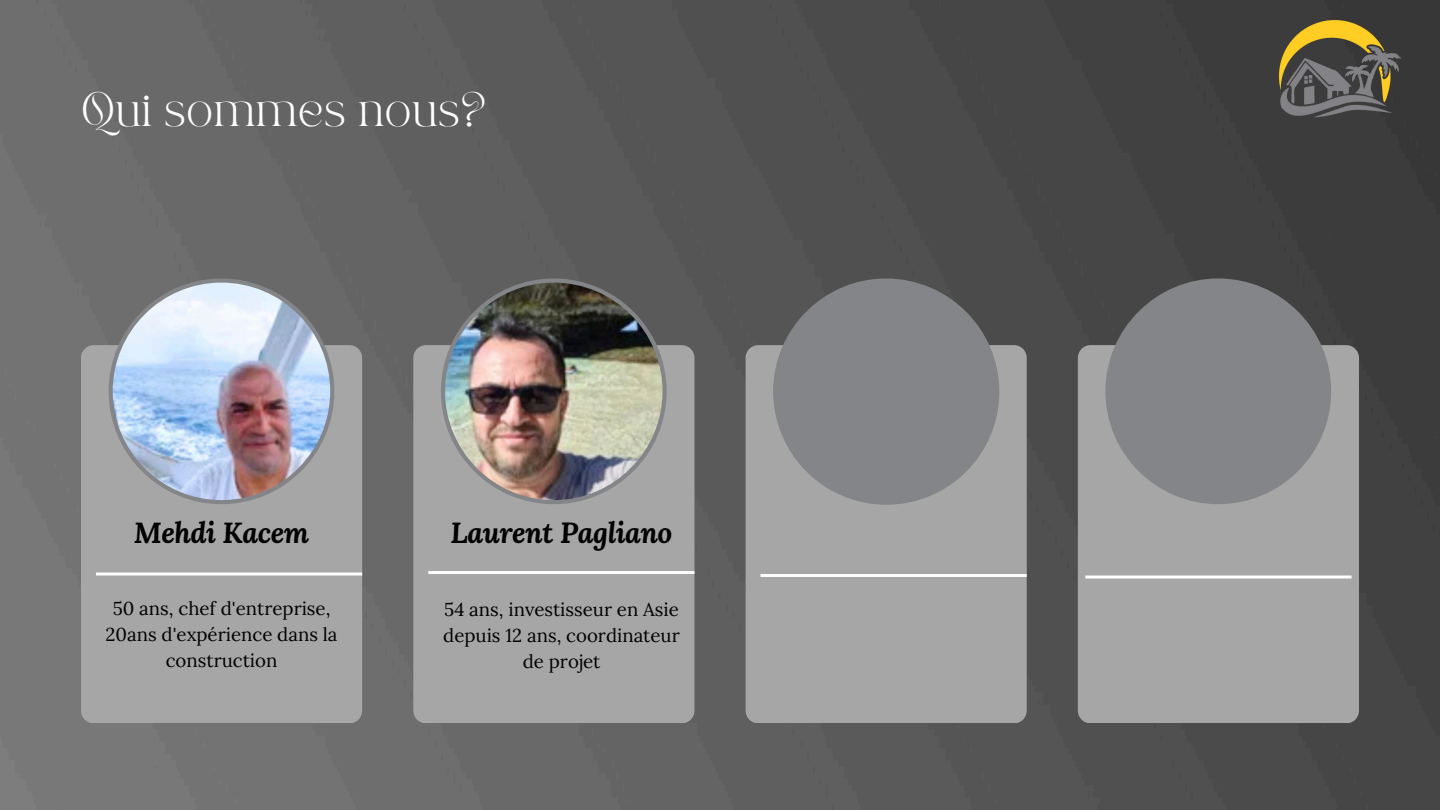
<style>
.page{position:relative;width:1440px;height:810px;background:#fff}
.page>*{position:absolute;margin:0;border:0;box-sizing:border-box;transform-origin:0 0}
.t1{font:33.6px "TAN PEARL Regular";color:#fff}
.t2{font:italic 700 28.9px "Lora";letter-spacing:-.02em;color:#010101}
.t3{font:18.6px/25.9px "Lora";color:#010101;text-align:center}
</style>
<div class="page">
<img style="left:0;top:0;width:1440px;height:810px">
<img style="left:1240px;top:20px;width:200px;height:99px">
<div style="left:81px;top:345px;width:281px;height:378px;background:#a6a6a6"></div>
<img style="left:109px;top:278px;width:225px;height:226px">
<hr style="left:96px;top:573px;width:266px;height:3px;background:#fdfdfd">
<div style="left:413px;top:345px;width:281px;height:378px;background:#a6a6a6"></div>
<img style="left:441px;top:278px;width:226px;height:226px">
<hr style="left:428px;top:571px;width:266px;height:3px;background:#fdfdfd">
<div style="left:746px;top:345px;width:281px;height:378px;background:#a6a6a6"></div>
<hr style="left:761px;top:574px;width:266px;height:3px;background:#fdfdfd">
<div style="left:1078px;top:345px;width:281px;height:378px;background:#a6a6a6"></div>
<svg style="left:1105px;top:278px;width:226px;height:226px;background:#818184"></svg>
<hr style="left:1085px;top:576px;width:267px;height:3px;background:#fdfdfd">
<svg style="left:774px;top:279px;width:225px;height:226px;background:#828385"></svg>
<p class="t1" style="left:81px;top:92px;width:407px">QUI SOMMES NOUS?</p>
<p class="t2" style="left:134px;top:513px;width:177px">Mehdi Kacem</p>
<p class="t3" style="left:106px;top:595px;width:234px">50 ans, chef d'entreprise,<br>20ans d'expérience dans la construction</p>
<h2 class="t2" style="left:451px;top:513px;width:223px">Laurent Pagliano</h2>
<p class="t3" style="left:443px;top:597px;width:238px">54 ans, investisseur en Asie depuis 12 ans, coordinateur de projet</p>
</div>
